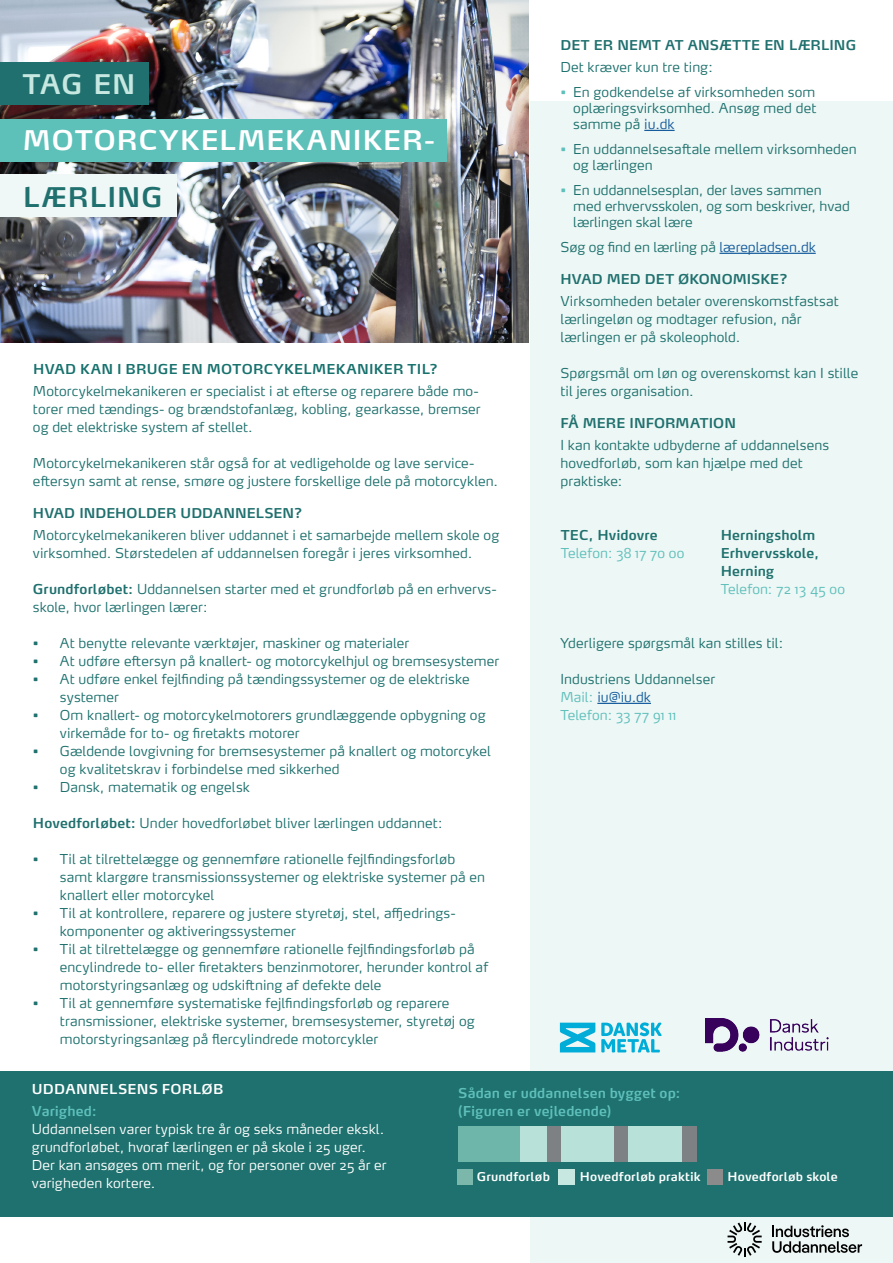
<style>
.page{position:relative;width:893px;height:1263px;background:#fff}
.page>*{position:absolute;margin:0;border:0;box-sizing:border-box;transform-origin:0 0}
.OVERSKRIFT{font:600 27px "Max";letter-spacing:.045em;color:#fff}
.OVERSKRIFT-2{font:600 27px "Max";letter-spacing:.04em;color:#1f706e}
.OVERSKRIFT-3{font:600 27px "Max";color:#c7e7e1}
.BRØDTEKST{font:300 13.5px/18px "Max OT";letter-spacing:.005em;color:#1e716e}
.Under_Mellemrubrik{font:300 13.5px/18px "Max OT";letter-spacing:.005em;color:#fff}
.MELLEMRUBRIK{font:600 13.5px "Max";letter-spacing:.005em;color:#1f706e}
.BRØDTEKST-2{font:300 13.5px "Max OT";letter-spacing:.01em;color:#5ebfbb}
.Under_Mellemrubrik-2{font:600 13.5px "Max OT";letter-spacing:.005em;color:#5ebfbb}
.BRØDTEKST-3{font:600 13.5px/18px "Max OT";letter-spacing:.005em;color:#1e716e}
.MELLEMRUBRIK-2{font:600 13.5px "Max OT";letter-spacing:.02em;color:#17716d}
.MELLEMRUBRIK-3{font:600 13.5px "Max OT";letter-spacing:.015em;color:#fff}
.t1{font:600 12px "Max OT";letter-spacing:.015em;color:#fff}
.s1{font-weight:600;color:#1f706e}
.s2{color:#5ebfbb}
.s3{color:#175d9e}
.s4{font-weight:600;color:#5ebfbb}
</style>
<div class="page">
<div style="left:530px;top:101px;width:363px;height:1162px;background:#edf7f5"></div>
<div style="left:0;top:1071px;width:893px;height:146px;background:#1e716e"></div>
<img style="left:0;top:0;width:529px;height:342px">
<hr style="left:644px;top:130px;width:31px;height:1px;background:#175d9e">
<hr style="left:719px;top:253px;width:97px;height:1px;background:#175d9e">
<div style="left:0;top:63px;width:149px;height:42px;background:#1f706e"></div>
<div style="left:0;top:175px;width:176px;height:42px;background:#eff8f6"></div>
<div style="left:0;top:119px;width:446px;height:43px;background:#5dc1ba"></div>
<div style="left:558px;top:1169px;width:17px;height:15px;background:#c7e7e1"></div>
<div style="left:707px;top:1169px;width:16px;height:16px;background:#8b8b8b"></div>
<div style="left:457px;top:1170px;width:16px;height:15px;background:#7bb8ab"></div>
<hr style="left:597px;top:703px;width:54px;height:1px;background:#175d9e">
<div style="left:519px;top:1126px;width:28px;height:35px;background:#b8e1da"></div>
<div style="left:547px;top:1126px;width:14px;height:35px;background:#7d8183"></div>
<div style="left:561px;top:1126px;width:54px;height:35px;background:#b8e1da"></div>
<div style="left:615px;top:1126px;width:14px;height:35px;background:#7d8183"></div>
<div style="left:458px;top:1126px;width:61px;height:35px;background:#6eb6a9"></div>
<div style="left:629px;top:1126px;width:53px;height:35px;background:#b8e1da"></div>
<div style="left:682px;top:1126px;width:14px;height:35px;background:#7d8183"></div>
<svg style="left:601px;top:1022px;width:61px;height:30px"></svg>
<svg style="left:560px;top:1023px;width:35px;height:29px"></svg>
<svg style="left:772px;top:1225px;width:90px;height:28px"></svg>
<svg style="left:727px;top:1222px;width:35px;height:34px"></svg>
<img style="left:706px;top:1018px;width:123px;height:34px">
<p class="OVERSKRIFT-3" style="left:23px;top:68px;width:114px">TAG EN</p>
<p class="OVERSKRIFT" style="left:23px;top:123px;width:414px">MOTORCYKELMEKANIKER-</p>
<p class="OVERSKRIFT-2" style="left:23px;top:180px;width:141px">LÆRLING</p>
<p class="MELLEMRUBRIK-2" style="left:33px;top:360px;width:406px">HVAD KAN I BRUGE EN MOTORCYKELMEKANIKER TIL?</p>
<p class="BRØDTEKST" style="left:33px;top:382px;width:449px">Motorcykelmekanikeren er specialist i at efterse og reparere både mo&shy;torer med tændings- og brændstofanlæg, kobling, gearkasse, bremser og det elektriske system af stellet.</p>
<p class="BRØDTEKST" style="left:33px;top:454px;width:467px">Motorcykelmekanikeren står også for at vedligeholde og lave service&shy;eftersyn samt at rense, smøre og justere forskellige dele på motorcyklen.</p>
<p class="MELLEMRUBRIK" style="left:33px;top:504px;width:271px">HVAD INDEHOLDER UDDANNELSEN?</p>
<p class="BRØDTEKST" style="left:33px;top:526px;width:468px">Motorcykelmekanikeren bliver uddannet i et samarbejde mellem skole og virksomhed. Størstedelen af uddannelsen foregår i jeres virksomhed.</p>
<p class="BRØDTEKST" style="left:33px;top:580px;width:465px"><span class="s1">Grundforløbet:</span> Uddannelsen starter med et grundforløb på en erhvervs&shy;skole, hvor lærlingen lærer:</p>
<p class="BRØDTEKST" style="left:33px;top:634px;width:378px">• At benytte relevante værktøjer, maskiner og materialer</p>
<p class="BRØDTEKST" style="left:33px;top:652px;width:468px">• At udføre eftersyn på knallert- og motorcykelhjul og bremsesystemer</p>
<p class="BRØDTEKST" style="left:60px;top:670px;width:411px;text-indent:-27px">• At udføre enkel fejlfinding på tændingssystemer og de elektriske systemer</p>
<p class="BRØDTEKST" style="left:60px;top:706px;width:427px;text-indent:-27px">• Om knallert- og motorcykelmotorers grundlæggende opbygning og virkemåde for to- og firetakts motorer</p>
<p class="BRØDTEKST" style="left:60px;top:742px;width:433px;text-indent:-27px">• Gældende lovgivning for bremsesystemer på knallert og motorcykel og kvalitetskrav i forbindelse med sikkerhed</p>
<p class="BRØDTEKST" style="left:33px;top:778px;width:218px">• Dansk, matematik og engelsk</p>
<p class="BRØDTEKST" style="left:33px;top:814px;width:411px"><span class="s1">Hovedforløbet:</span> Under hovedforløbet bliver lærlingen uddannet:</p>
<p class="BRØDTEKST" style="left:60px;top:850px;width:427px;text-indent:-27px">• Til at tilrettelægge og gennemføre rationelle fejlfindingsforløb samt klargøre transmissionssystemer og elektriske systemer på en knallert eller motorcykel</p>
<p class="BRØDTEKST" style="left:60px;top:904px;width:397px;text-indent:-27px">• Til at kontrollere, reparere og justere styretøj, stel, affjedrings&shy;komponenter og aktiveringssystemer</p>
<p class="BRØDTEKST" style="left:60px;top:940px;width:430px;text-indent:-27px">• Til at tilrettelægge og gennemføre rationelle fejlfindingsforløb på encylindrede to- eller firetakters benzinmotorer, herunder kontrol af motorstyringsanlæg og udskiftning af defekte dele</p>
<p class="BRØDTEKST" style="left:60px;top:994px;width:416px;text-indent:-27px">• Til at gennemføre systematiske fejlfindingsforløb og reparere transmissioner, elektriske systemer, bremsesystemer, styretøj og motorstyringsanlæg på flercylindrede motorcykler</p>
<p class="MELLEMRUBRIK" style="left:560px;top:36px;width:297px">DET ER NEMT AT ANSÆTTE EN LÆRLING</p>
<p class="BRØDTEKST" style="left:560px;top:58px;width:154px">Det kræver kun tre ting:</p>
<p class="BRØDTEKST" style="left:573px;top:84px;width:245px;line-height:16.2px;text-align:justify;text-indent:-13px"><span class="s2">•</span> En godkendelse af virksomheden som oplæringsvirksomhed. Ansøg med det samme på <span class="s3">iu.dk</span></p>
<p class="BRØDTEKST" style="left:573px;top:141px;width:285px;line-height:16.2px;text-indent:-13px"><span class="s2">•</span> En uddannelsesaftale mellem virksomheden og lærlingen</p>
<p class="BRØDTEKST" style="left:573px;top:182px;width:278px;line-height:16.2px;text-indent:-13px"><span class="s2">•</span> En uddannelsesplan, der laves sammen med erhvervsskolen, og som beskriver, hvad lærlingen skal lære</p>
<p class="BRØDTEKST" style="left:560px;top:238px;width:257px">Søg og find en lærling på <span class="s3">lærepladsen.dk</span></p>
<p class="MELLEMRUBRIK" style="left:560px;top:270px;width:229px">HVAD MED DET ØKONOMISKE?</p>
<p class="BRØDTEKST" style="left:560px;top:292px;width:280px">Virksomheden betaler overenskomstfastsat lærlingeløn og modtager refusion, når lærlingen er på skoleophold.</p>
<p class="BRØDTEKST" style="left:560px;top:364px;width:299px">Spørgsmål om løn og overenskomst kan I stille til jeres organisation.</p>
<p class="MELLEMRUBRIK" style="left:560px;top:414px;width:177px">FÅ MERE INFORMATION</p>
<p class="BRØDTEKST" style="left:560px;top:436px;width:270px">I kan kontakte udbyderne af uddannelsens hovedforløb, som kan hjælpe med det praktiske:</p>
<p class="BRØDTEKST-3" style="left:561px;top:526px;width:99px">TEC, Hvidovre</p>
<p class="BRØDTEKST-2" style="left:561px;top:545px;width:125px">Telefon: 38 17 70 00</p>
<p class="BRØDTEKST-3" style="left:721px;top:526px;width:100px">Herningsholm<br>Erhvervsskole,<br>Herning</p>
<p class="BRØDTEKST-2" style="left:721px;top:581px;width:126px">Telefon: 72 13 45 00</p>
<p class="BRØDTEKST" style="left:560px;top:634px;width:225px">Yderligere spørgsmål kan stilles til:</p>
<p class="BRØDTEKST" style="left:560px;top:670px;width:156px">Industriens Uddannelser<br><span class="s2">Mail:</span> <span class="s3">iu@iu.dk</span></p>
<p class="BRØDTEKST-2" style="left:560px;top:707px;width:118px">Telefon: 33 77 91 11</p>
<p class="MELLEMRUBRIK-3" style="left:32px;top:1080px;width:193px">UDDANNELSENS FORLØB</p>
<p class="Under_Mellemrubrik" style="left:32px;top:1102px;width:356px"><span class="s4">Varighed:<br></span>Uddannelsen varer typisk tre år og seks måneder ekskl. grundforløbet, hvoraf lærlingen er på skole i 25 uger.<br>Der kan ansøges om merit, og for personer over 25 år er varigheden kortere.</p>
<p class="Under_Mellemrubrik-2" style="left:458px;top:1085px;width:224px">Sådan er uddannelsen bygget op:</p>
<p class="Under_Mellemrubrik-2" style="left:458px;top:1103px;width:155px">(Figuren er vejledende)</p>
<p class="t1" style="left:477px;top:1169px;width:75px">Grundforløb</p>
<p class="t1" style="left:580px;top:1169px;width:122px">Hovedforløb praktik</p>
<p class="t1" style="left:727px;top:1169px;width:112px">Hovedforløb skole</p>
</div>
